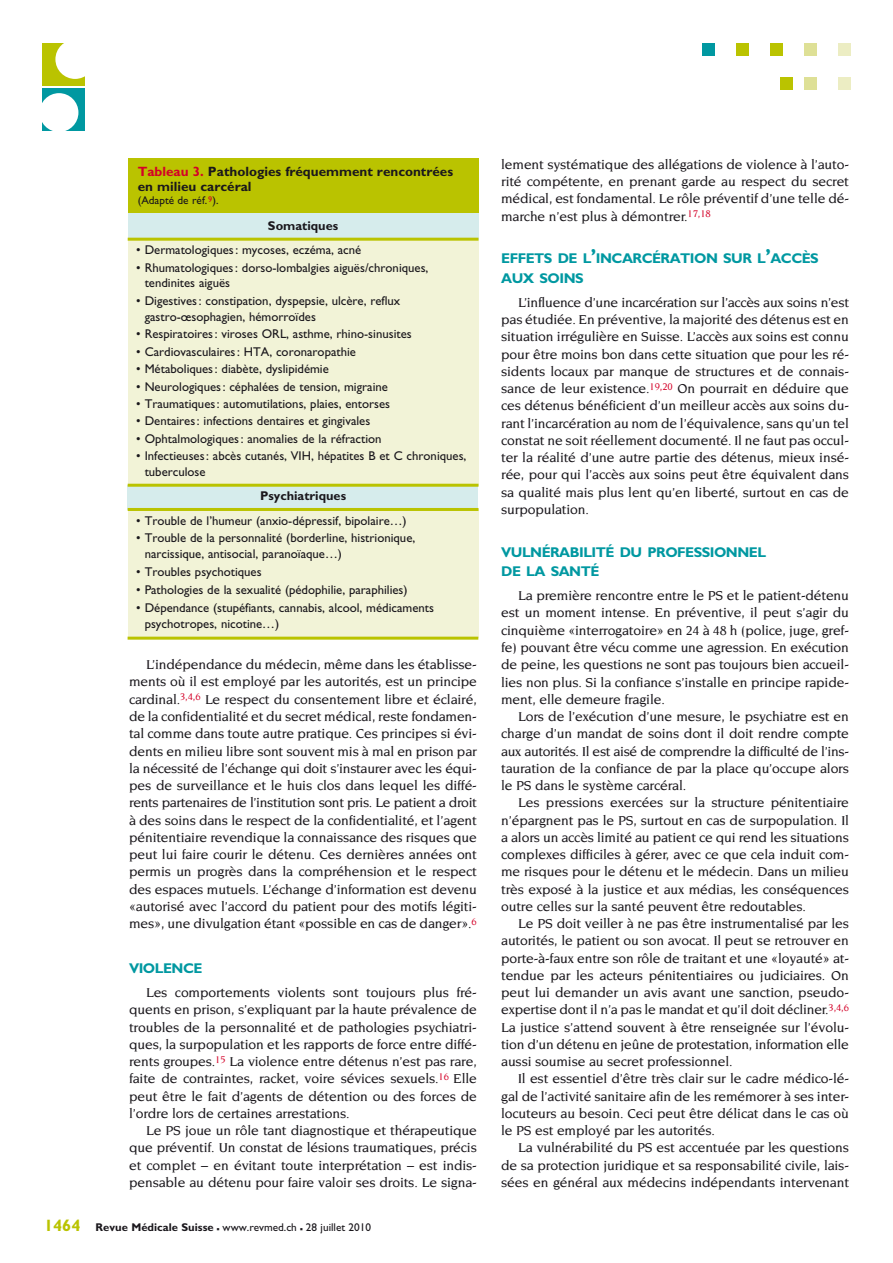
<style>
.page{position:relative;width:893px;height:1263px;background:#fff}
.page>*{position:absolute;margin:0;border:0;box-sizing:border-box;transform-origin:0 0}
.t1{font:700 14.1px/19.5px "Gill Sans";letter-spacing:-.035em;color:#0098a1}
.t2{font:500 13.95px/17.2px "Novarese";letter-spacing:-.01em;color:#1a171c;text-align:justify}
.t3{font:700 13.5px/15px "Gill Sans";color:#1a171c}
.t4{font:12.75px/15.8px "Gill Sans";color:#1a171c}
.t5{font:700 12.75px "Gill Sans";color:#1a171c}
.t6{font:11.25px "Gill Sans";color:#1a171c}
.s1{color:#d40028}
.s2{font-weight:700;font-size:16.5px;color:#bac300}
.s3{font-weight:700}
.s4{font-weight:700;font-size:16.5px}
.s5{font-size:20.25px}
</style>
<div class="page">
<div style="left:838px;top:43px;width:12px;height:13px;background:#ecedc3"></div>
<div style="left:804px;top:43px;width:12px;height:13px;background:#dee096"></div>
<div style="left:770px;top:43px;width:12px;height:13px;background:#bac300"></div>
<div style="left:736px;top:43px;width:12px;height:13px;background:#bac300"></div>
<div style="left:702px;top:43px;width:12px;height:13px;background:#0098a1"></div>
<div style="left:838px;top:77px;width:12px;height:13px;background:#ecedc3"></div>
<div style="left:804px;top:77px;width:12px;height:13px;background:#dee096"></div>
<div style="left:780px;top:77px;width:13px;height:13px;background:#bac300"></div>
<div style="left:43px;top:43px;width:42px;height:43px;background:#bac300"></div>
<div style="left:55px;top:40px;width:40px;height:39px;background:#fff;border-radius:50%"></div>
<div style="left:43px;top:88px;width:42px;height:43px;background:#0098a1"></div>
<div style="left:40px;top:93px;width:38px;height:39px;background:#fff;border-radius:50%"></div>
<div style="left:128px;top:486px;width:350px;height:24px;background:#d6ecec"></div>
<div style="left:128px;top:509px;width:350px;height:129px;background:#f2f3d7"></div>
<div style="left:128px;top:239px;width:350px;height:247px;background:#f2f3d7"></div>
<div style="left:128px;top:207px;width:350px;height:32px;background:#d6ecec"></div>
<hr style="left:128px;top:238px;width:350px;height:3px;background:#bac300">
<hr style="left:128px;top:484px;width:350px;height:3px;background:#bac300">
<hr style="left:128px;top:508px;width:350px;height:3px;background:#bac300">
<hr style="left:128px;top:637px;width:350px;height:3px;background:#bac300">
<div style="left:128px;top:158px;width:350px;height:54px;background:#bac300"></div>
<p class="t3" style="left:138px;top:164px;width:317px"><span class="s1">Tableau 3.</span> Pathologies fréquemment rencontrées en milieu carcéral</p>
<p class="t6" style="left:138px;top:194px;width:82px">(Adapté de réf.<sup>9</sup>).</p>
<p class="t5" style="left:268px;top:218px;width:72px">Somatiques</p>
<p class="t4" style="left:136px;top:242px;width:227px">• Dermatologiques: mycoses, eczéma, acné</p>
<p class="t4" style="left:145px;top:260px;width:285px;text-indent:-9px">• Rhumatologiques: dorso-lombalgies aiguës/chroniques, tendinites aiguës</p>
<p class="t4" style="left:145px;top:293px;width:257px;text-indent:-9px">• Digestives: constipation, dyspepsie, ulcère, reflux gastro-œsophagien, hémorroïdes</p>
<p class="t4" style="left:136px;top:326px;width:277px">• Respiratoires: viroses ORL, asthme, rhino-sinusites</p>
<p class="t4" style="left:136px;top:343px;width:221px">• Cardiovasculaires: HTA, coronaropathie</p>
<p class="t4" style="left:136px;top:361px;width:194px">• Métaboliques: diabète, dyslipidémie</p>
<p class="t4" style="left:136px;top:378px;width:253px">• Neurologiques: céphalées de tension, migraine</p>
<p class="t4" style="left:136px;top:396px;width:255px">• Traumatiques: automutilations, plaies, entorses</p>
<p class="t4" style="left:136px;top:413px;width:236px">• Dentaires: infections dentaires et gingivales</p>
<p class="t4" style="left:136px;top:431px;width:247px">• Ophtalmologiques: anomalies de la réfraction</p>
<p class="t4" style="left:145px;top:448px;width:323px;text-indent:-9px">• Infectieuses: abcès cutanés, VIH, hépatites B et C chroniques, tuberculose</p>
<p class="t5" style="left:260px;top:488px;width:88px">Psychiatriques</p>
<p class="t4" style="left:136px;top:512px;width:272px">• Trouble de l’humeur (anxio-dépressif, bipolaire…)</p>
<p class="t4" style="left:145px;top:530px;width:272px;text-indent:-9px">• Trouble de la personnalité (borderline, histrionique, narcissique, antisocial, paranoïaque…)</p>
<p class="t4" style="left:136px;top:564px;width:127px">• Troubles psychotiques</p>
<p class="t4" style="left:136px;top:582px;width:273px">• Pathologies de la sexualité (pédophilie, paraphilies)</p>
<p class="t4" style="left:145px;top:600px;width:291px;text-indent:-9px">• Dépendance (stupéfiants, cannabis, alcool, médicaments psychotropes, nicotine…)</p>
<p class="t2" style="left:129px;top:656px;width:349px;text-indent:17px">L’indépendance du médecin, même dans les établisse&shy;ments où il est employé par les autorités, est un principe cardinal.<sup>3,4,6</sup> Le respect du consentement libre et éclairé, de la confidentialité et du secret médical, reste fondamen&shy;tal comme dans toute autre pratique. Ces principes si évi&shy;dents en milieu libre sont souvent mis à mal en prison par la nécessité de l’échange qui doit s’instaurer avec les équi&shy;pes de surveillance et le huis clos dans lequel les diffé&shy;rents partenaires de l’institution sont pris. Le patient a droit à des soins dans le respect de la confidentialité, et l’agent pénitentiaire revendique la connaissance des risques que peut lui faire courir le détenu. Ces dernières années ont permis un progrès dans la compréhension et le respect des espaces mutuels. L’échange d’information est devenu «autorisé avec l’accord du patient pour des motifs légiti&shy;mes», une divulgation étant «possible en cas de danger».<sup>6</sup></p>
<p class="t1" style="left:129px;top:958px;width:75px">VIOLENCE</p>
<p class="t2" style="left:129px;top:984px;width:349px;text-indent:17px">Les comportements violents sont toujours plus fré&shy;quents en prison, s’expliquant par la haute prévalence de troubles de la personnalité et de pathologies psychiatri&shy;ques, la surpopulation et les rapports de force entre diffé&shy;rents groupes.<sup>15</sup> La violence entre détenus n’est pas rare, faite de contraintes, racket, voire sévices sexuels.<sup>16</sup> Elle peut être le fait d’agents de détention ou des forces de l’ordre lors de certaines arrestations.</p>
<p class="t2" style="left:129px;top:1122px;width:349px;text-indent:17px">Le PS joue un rôle tant diagnostique et thérapeutique que préventif. Un constat de lésions traumatiques, précis et complet – en évitant toute interprétation – est indis&shy;pensable au détenu pour faire valoir ses droits. Le signa-</p>
<p class="t6" style="left:44px;top:1221px;width:329px"><span class="s2">1464</span> <span class="s3">Revue Médicale Suisse</span> <span class="s4">–</span> www.revmed.ch <span class="s4">–</span> 28 juillet 2010</p>
<p class="t2" style="left:501px;top:156px;width:349px">lement systématique des allégations de violence à l’auto&shy;rité compétente, en prenant garde au respect du secret médical, est fondamental. Le rôle préventif d’une telle dé&shy;marche n’est plus à démontrer.<sup>17,18</sup></p>
<p class="t1" style="left:501px;top:249px;width:319px">EFFETS DE L<span class="s5">’</span>INCARCÉRATION SUR L<span class="s5">’</span>ACCÈS<br>AUX SOINS</p>
<p class="t2" style="left:501px;top:294px;width:349px;text-indent:17px">L’influence d’une incarcération sur l’accès aux soins n’est pas étudiée. En préventive, la majorité des détenus est en situation irrégulière en Suisse. L’accès aux soins est connu pour être moins bon dans cette situation que pour les ré&shy;sidents locaux par manque de structures et de connais&shy;sance de leur existence.<sup>19,20</sup> On pourrait en déduire que ces détenus bénéficient d’un meilleur accès aux soins du&shy;rant l’incarcération au nom de l’équivalence, sans qu’un tel constat ne soit réellement documenté. Il ne faut pas occul&shy;ter la réalité d’une autre partie des détenus, mieux insé&shy;rée, pour qui l’accès aux soins peut être équivalent dans sa qualité mais plus lent qu’en liberté, surtout en cas de surpopulation.</p>
<p class="t1" style="left:501px;top:542px;width:266px">VULNÉRABILITÉ DU PROFESSIONNEL<br>DE LA SANTÉ</p>
<p class="t2" style="left:501px;top:587px;width:349px;text-indent:17px">La première rencontre entre le PS et le patient-détenu est un moment intense. En préventive, il peut s’agir du cinquième «interrogatoire» en 24 à 48 h (police, juge, gref&shy;fe) pouvant être vécu comme une agression. En exécution de peine, les questions ne sont pas toujours bien accueil&shy;lies non plus. Si la confiance s’installe en principe rapide&shy;ment, elle demeure fragile.</p>
<p class="t2" style="left:501px;top:708px;width:349px;text-indent:17px">Lors de l’exécution d’une mesure, le psychiatre est en charge d’un mandat de soins dont il doit rendre compte aux autorités. Il est aisé de comprendre la difficulté de l’ins&shy;tauration de la confiance de par la place qu’occupe alors le PS dans le système carcéral.</p>
<p class="t2" style="left:501px;top:794px;width:349px;text-indent:17px">Les pressions exercées sur la structure pénitentiaire n’épargnent pas le PS, surtout en cas de surpopulation. Il a alors un accès limité au patient ce qui rend les situations complexes difficiles à gérer, avec ce que cela induit com&shy;me risques pour le détenu et le médecin. Dans un milieu très exposé à la justice et aux médias, les conséquences outre celles sur la santé peuvent être redoutables.</p>
<p class="t2" style="left:501px;top:915px;width:349px;text-indent:17px">Le PS doit veiller à ne pas être instrumentalisé par les autorités, le patient ou son avocat. Il peut se retrouver en porte-à-faux entre son rôle de traitant et une «loyauté» at&shy;tendue par les acteurs pénitentiaires ou judiciaires. On peut lui demander un avis avant une sanction, pseudo&shy;expertise dont il n’a pas le mandat et qu’il doit décliner.<sup>3,4,6<br></sup>La justice s’attend souvent à être renseignée sur l’évolu&shy;tion d’un détenu en jeûne de protestation, information elle aussi soumise au secret professionnel.</p>
<p class="t2" style="left:501px;top:1070px;width:349px;text-indent:17px">Il est essentiel d’être très clair sur le cadre médico-lé&shy;gal de l’activité sanitaire afin de les remémorer à ses inter&shy;locuteurs au besoin. Ceci peut être délicat dans le cas où le PS est employé par les autorités.</p>
<p class="t2" style="left:501px;top:1139px;width:349px;text-indent:17px">La vulnérabilité du PS est accentuée par les questions de sa protection juridique et sa responsabilité civile, lais&shy;sées en général aux médecins indépendants intervenant</p>
</div>
